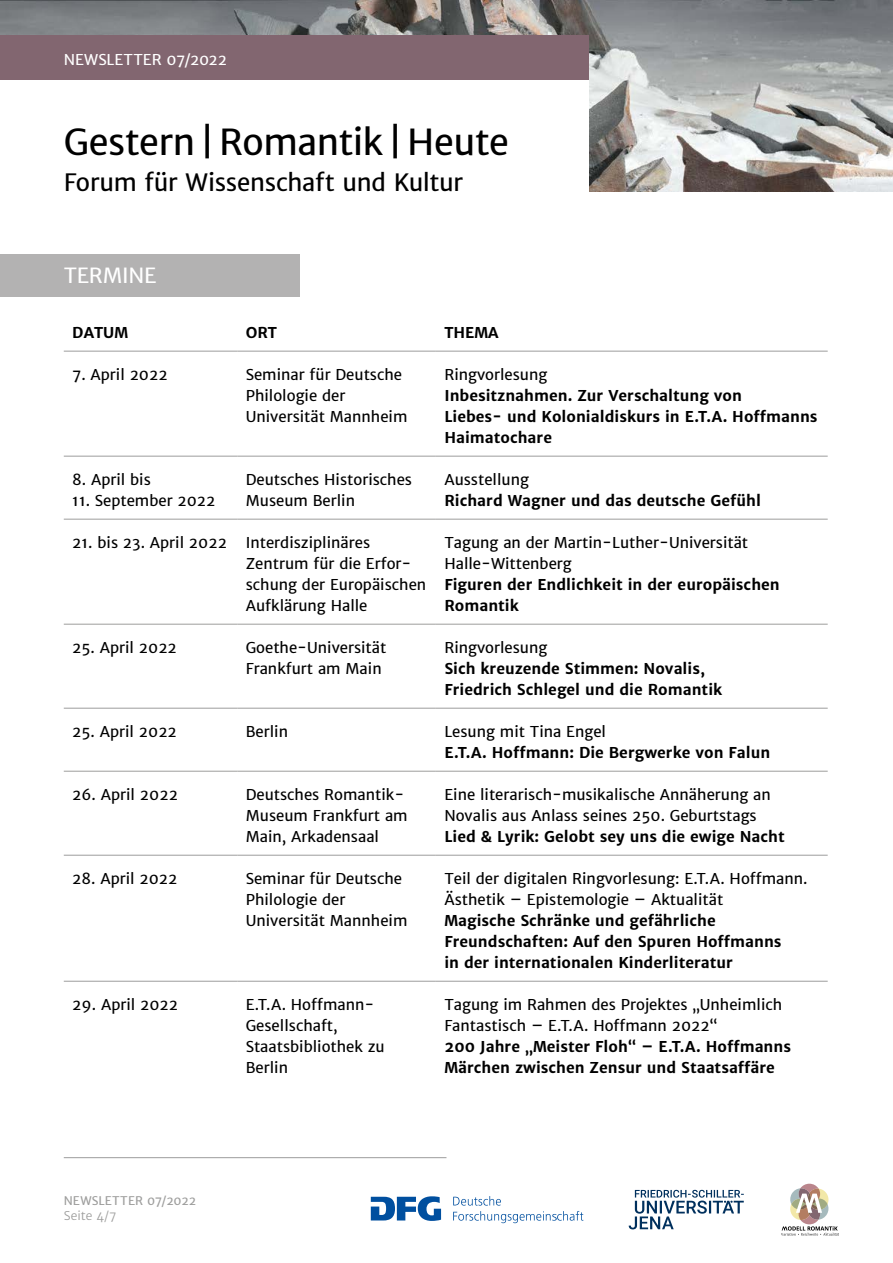
<style>
.page{position:relative;width:893px;height:1263px;background:#fff}
.page>*{position:absolute;margin:0;border:0;box-sizing:border-box;transform-origin:0 0}
.t1{font:36px "Merriweather Sans";letter-spacing:-.015em;color:#000}
.t2{font:24px "Merriweather Sans";letter-spacing:-.015em;color:#000}
.t3{font:21px "Merriweather Sans";letter-spacing:-.015em;color:#fff}
.t4{font:15px/21px "Merriweather Sans";color:#000}
.t5{font:700 15px/21px "Merriweather Sans";color:#000}
.t6{font:15px "Merriweather Sans";letter-spacing:-.005em;color:#fff}
.t7{font:12px "Merriweather Sans";letter-spacing:.005em;color:#9d9d9c}
.t8{font:12px "Merriweather Sans";letter-spacing:.005em;color:#9d9d9c}
</style>
<div class="page">
<img style="left:0;top:0;width:893px;height:191px">
<div style="left:0;top:35px;width:589px;height:111px;background:#826670"></div>
<div style="left:0;top:81px;width:589px;height:118px;background:#fff"></div>
<svg style="left:629px;top:1190px;width:115px;height:39px"></svg>
<svg style="left:371px;top:1196px;width:70px;height:25px"></svg>
<svg style="left:453px;top:1196px;width:48px;height:9px"></svg>
<svg style="left:453px;top:1211px;width:130px;height:12px"></svg>
<svg style="left:781px;top:1184px;width:58px;height:51px"></svg>
<hr style="left:64px;top:1157px;width:382px;height:1px;background:#9d9d9c">
<div style="left:0;top:254px;width:300px;height:42px;background:#b3b2b2"></div>
<hr style="left:64px;top:351px;width:173px;height:1px;background:#9d9d9c">
<hr style="left:237px;top:351px;width:199px;height:1px;background:#9d9d9c">
<hr style="left:436px;top:351px;width:392px;height:1px;background:#9d9d9c">
<hr style="left:64px;top:456px;width:173px;height:1px;background:#9d9d9c">
<hr style="left:237px;top:456px;width:199px;height:1px;background:#9d9d9c">
<hr style="left:436px;top:456px;width:392px;height:1px;background:#9d9d9c">
<hr style="left:64px;top:519px;width:173px;height:1px;background:#9d9d9c">
<hr style="left:237px;top:519px;width:199px;height:1px;background:#9d9d9c">
<hr style="left:436px;top:519px;width:392px;height:1px;background:#9d9d9c">
<hr style="left:64px;top:624px;width:173px;height:1px;background:#9d9d9c">
<hr style="left:237px;top:624px;width:199px;height:1px;background:#9d9d9c">
<hr style="left:436px;top:624px;width:392px;height:1px;background:#9d9d9c">
<hr style="left:64px;top:708px;width:173px;height:1px;background:#9d9d9c">
<hr style="left:237px;top:708px;width:199px;height:1px;background:#9d9d9c">
<hr style="left:436px;top:708px;width:392px;height:1px;background:#9d9d9c">
<hr style="left:64px;top:771px;width:173px;height:1px;background:#9d9d9c">
<hr style="left:237px;top:771px;width:199px;height:1px;background:#9d9d9c">
<hr style="left:436px;top:771px;width:392px;height:1px;background:#9d9d9c">
<hr style="left:64px;top:855px;width:173px;height:1px;background:#9d9d9c">
<hr style="left:237px;top:855px;width:199px;height:1px;background:#9d9d9c">
<hr style="left:436px;top:855px;width:392px;height:1px;background:#9d9d9c">
<hr style="left:64px;top:981px;width:173px;height:1px;background:#9d9d9c">
<hr style="left:237px;top:981px;width:199px;height:1px;background:#9d9d9c">
<hr style="left:436px;top:981px;width:392px;height:1px;background:#9d9d9c">
<p class="t6" style="left:64px;top:50px;width:165px">NEWSLETTER 07/2022</p>
<h1 class="t1" style="left:64px;top:119px;width:447px">Gestern|Romantik|Heute</h1>
<h2 class="t2" style="left:64px;top:167px;width:401px">Forum für Wissenschaft und Kultur</h2>
<h3 class="t3" style="left:64px;top:262px;width:94px">TERMINE</h3>
<p class="t5" style="left:72px;top:322px;width:57px">DATUM</p>
<p class="t5" style="left:246px;top:322px;width:33px">ORT</p>
<p class="t5" style="left:444px;top:322px;width:56px">THEMA</p>
<p class="t4" style="left:72px;top:364px;width:97px">7. April 2022</p>
<p class="t4" style="left:246px;top:364px;width:163px">Seminar für Deutsche<br>Philologie der<br>Universität Mannheim</p>
<p class="t4" style="left:444px;top:364px;width:105px">Ringvorlesung</p>
<p class="t5" style="left:444px;top:385px;width:375px">Inbesitznahmen. Zur Verschaltung von<br>Liebes- und Kolonialdiskurs in E.T.A. Hoffmanns<br>Haimatochare</p>
<p class="t4" style="left:72px;top:469px;width:80px">8. April bis</p>
<p class="t4" style="left:72px;top:490px;width:145px">11. September 2022</p>
<p class="t4" style="left:246px;top:469px;width:168px">Deutsches Historisches<br>Museum Berlin</p>
<p class="t4" style="left:444px;top:469px;width:86px">Ausstellung</p>
<p class="t5" style="left:444px;top:490px;width:318px">Richard Wagner und das deutsche Gefühl</p>
<p class="t4" style="left:246px;top:532px;width:182px;text-indent:-173px">21. bis 23. April 2022 Interdisziplinäres<br>Zentrum für die Erfor&shy;schung der Europäischen<br>Aufklärung Halle</p>
<p class="t4" style="left:444px;top:532px;width:305px">Tagung an der Martin-Luther-Universität<br>Halle-Wittenberg</p>
<p class="t5" style="left:444px;top:574px;width:337px">Figuren der Endlichkeit in der europäischen<br>Romantik</p>
<p class="t4" style="left:72px;top:637px;width:106px">25. April 2022</p>
<p class="t4" style="left:246px;top:637px;width:142px">Goethe-Universität<br>Frankfurt am Main</p>
<p class="t4" style="left:444px;top:637px;width:105px">Ringvorlesung</p>
<p class="t5" style="left:444px;top:658px;width:279px">Sich kreuzende Stimmen: Novalis,<br>Friedrich Schlegel und die Romantik</p>
<p class="t4" style="left:72px;top:721px;width:106px">25. April 2022</p>
<p class="t4" style="left:246px;top:721px;width:44px">Berlin</p>
<p class="t4" style="left:444px;top:721px;width:163px">Lesung mit Tina Engel</p>
<p class="t5" style="left:444px;top:742px;width:327px">E.T.A. Hoffmann: Die Bergwerke von Falun</p>
<p class="t4" style="left:72px;top:784px;width:107px">26. April 2022</p>
<p class="t4" style="left:246px;top:784px;width:163px">Deutsches Romantik-<br>Museum Frankfurt am<br>Main, Arkadensaal</p>
<p class="t4" style="left:444px;top:784px;width:328px">Eine literarisch-musikalische Annäherung an<br>Novalis aus Anlass seines 250. Geburtstags</p>
<p class="t5" style="left:444px;top:826px;width:342px">Lied &amp; Lyrik: Gelobt sey uns die ewige Nacht</p>
<p class="t4" style="left:72px;top:868px;width:107px">28. April 2022</p>
<p class="t4" style="left:246px;top:868px;width:163px">Seminar für Deutsche<br>Philologie der<br>Universität Mannheim</p>
<p class="t4" style="left:444px;top:868px;width:365px">Teil der digitalen Ringvorlesung: E.T.A. Hoffmann.<br>Ästhetik – Epistemologie – Aktualität</p>
<p class="t5" style="left:444px;top:910px;width:339px">Magische Schränke und gefährliche<br>Freundschaften: Auf den Spuren Hoffmanns in der internationalen Kinderliteratur</p>
<p class="t4" style="left:72px;top:994px;width:107px">29. April 2022</p>
<p class="t4" style="left:246px;top:994px;width:140px">E.T.A. Hoffmann-<br>Gesellschaft,<br>Staatsbibliothek zu<br>Berlin</p>
<p class="t4" style="left:444px;top:994px;width:339px">Tagung im Rahmen des Projektes „Unheimlich<br>Fantastisch – E.T.A. Hoffmann 2022“</p>
<p class="t5" style="left:444px;top:1036px;width:348px">200 Jahre „Meister Floh“ – E.T.A. Hoffmanns<br>Märchen zwischen Zensur und Staatsaffäre</p>
<p class="t7" style="left:64px;top:1193px;width:134px">NEWSLETTER 07/2022</p>
<p class="t8" style="left:64px;top:1209px;width:54px">Seite 4/7</p>
</div>
